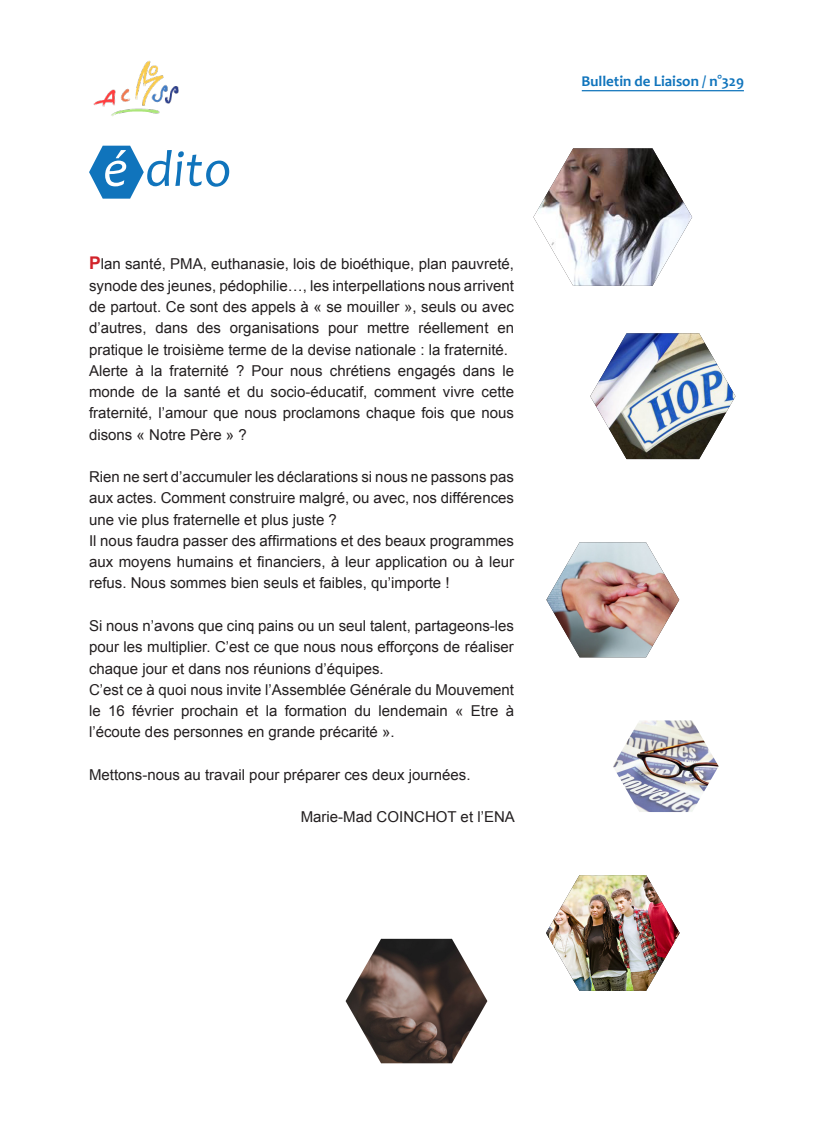
<style>
.page{position:relative;width:833px;height:1141px;background:#fff}
.page>*{position:absolute;margin:0;border:0;box-sizing:border-box;transform-origin:0 0}
.t1{font:italic 51.75px "Candara";color:#1074bc}
.t2{font:15px/21.2px "Arial";color:#231f20;text-align:justify}
.t3{font:700 15px "Candara";color:#1074bc}
.s1{color:#fff}
.s2{font-weight:700;font-size:17.5px;color:#d1232a}
</style>
<div class="page">
<hr style="left:581px;top:90px;width:162px;height:1px;background:#1074bc">
<img style="left:93px;top:60px;width:86px;height:56px">
<svg style="left:89px;top:146px;width:55px;height:53px"></svg>
<img style="left:345px;top:938px;width:142px;height:125px">
<img style="left:613px;top:720px;width:105px;height:92px">
<img style="left:547px;top:542px;width:131px;height:115px">
<img style="left:590px;top:333px;width:145px;height:126px">
<img style="left:546px;top:875px;width:133px;height:115px">
<img style="left:533px;top:148px;width:158px;height:138px">
<p class="t1" style="left:103px;top:138px;width:130px"><span class="s1">é</span> dito</p>
<p class="t2" style="left:89px;top:254px;width:426px"><span class="s2">P</span>lan santé, PMA, euthanasie, lois de bioéthique, plan pauvreté, synode des jeunes, pédophilie…, les interpellations nous arrivent de partout. Ce sont des appels à « se mouiller », seuls ou avec d’autres, dans des organisations pour mettre réellement en pratique le troisième terme de la devise nationale : la fraternité.</p>
<p class="t2" style="left:89px;top:360px;width:426px">Alerte à la fraternité ? Pour nous chrétiens engagés dans le monde de la santé et du socio-éducatif, comment vivre cette fraternité, l’amour que nous proclamons chaque fois que nous disons « Notre Père » ?</p>
<p class="t2" style="left:89px;top:466px;width:426px">Rien ne sert d’accumuler les déclarations si nous ne passons pas aux actes. Comment construire malgré, ou avec, nos différences une vie plus fraternelle et plus juste ?</p>
<p class="t2" style="left:89px;top:530px;width:426px">Il nous faudra passer des affirmations et des beaux programmes aux moyens humains et financiers, à leur application ou à leur refus. Nous sommes bien seuls et faibles, qu’importe !</p>
<p class="t2" style="left:89px;top:615px;width:426px">Si nous n’avons que cinq pains ou un seul talent, partageons-les pour les multiplier. C’est ce que nous nous efforçons de réaliser chaque jour et dans nos réunions d’équipes.</p>
<p class="t2" style="left:89px;top:679px;width:426px">C’est ce à quoi nous invite l’Assemblée Générale du Mouvement le 16 février prochain et la formation du lendemain « Etre à l’écoute des personnes en grande précarité ».</p>
<p class="t2" style="left:89px;top:764px;width:382px">Mettons-nous au travail pour préparer ces deux journées.</p>
<p class="t2" style="left:300px;top:806px;width:215px">Marie-Mad COINCHOT et l’ENA</p>
<p class="t3" style="left:581px;top:72px;width:164px">Bulletin de Liaison / n°329</p>
</div>
